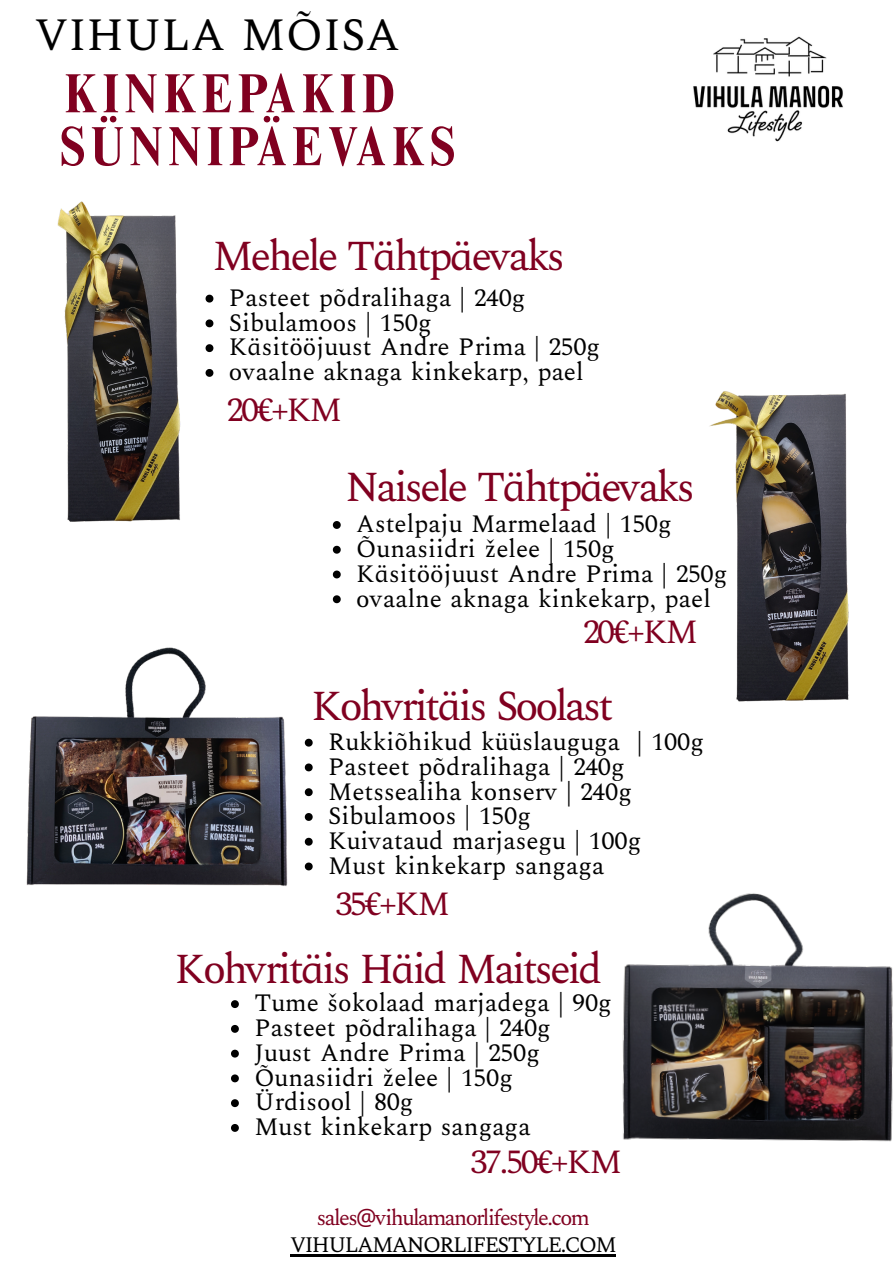
<style>
.page{position:relative;width:894px;height:1264px;background:#fff}
.page>*{position:absolute;margin:0;border:0;box-sizing:border-box;transform-origin:0 0}
.t1{font:700 condensed 55.65px/52.8px "Times NRMT Pro";letter-spacing:.1em;color:#800020}
.t2{font:47.4px "Ethan";color:#000}
.t3{font:43.65px "Ethan";letter-spacing:-.07em;color:#800020}
.t4{font:34.65px "Ethan";letter-spacing:-.06em;color:#800020}
.t5{font:25.65px "Ethan";color:#000}
.t6{font:22.65px "Ethan";letter-spacing:-.07em;color:#800020}
.t7{font:22.65px "Ethan";letter-spacing:-.07em;color:#000}
.s1{font-family:"Noto Sans"}
</style>
<div class="page">
<img style="left:709px;top:391px;width:140px;height:311px">
<img style="left:57px;top:201px;width:157px;height:321px">
<img style="left:622px;top:893px;width:271px;height:249px">
<img style="left:693px;top:36px;width:150px;height:106px">
<img style="left:26px;top:647px;width:285px;height:239px">
<svg style="left:205px;top:295px;width:8px;height:7px"></svg>
<svg style="left:205px;top:319px;width:8px;height:8px"></svg>
<svg style="left:205px;top:344px;width:8px;height:8px"></svg>
<svg style="left:205px;top:369px;width:8px;height:8px"></svg>
<svg style="left:333px;top:521px;width:7px;height:8px"></svg>
<svg style="left:333px;top:546px;width:7px;height:7px"></svg>
<svg style="left:333px;top:570px;width:7px;height:8px"></svg>
<svg style="left:333px;top:595px;width:7px;height:8px"></svg>
<svg style="left:305px;top:738px;width:7px;height:8px"></svg>
<svg style="left:305px;top:763px;width:7px;height:8px"></svg>
<svg style="left:305px;top:788px;width:7px;height:8px"></svg>
<svg style="left:305px;top:813px;width:7px;height:8px"></svg>
<svg style="left:305px;top:837px;width:7px;height:8px"></svg>
<svg style="left:305px;top:862px;width:7px;height:8px"></svg>
<svg style="left:231px;top:1000px;width:8px;height:8px"></svg>
<svg style="left:231px;top:1025px;width:8px;height:7px"></svg>
<svg style="left:231px;top:1049px;width:8px;height:8px"></svg>
<svg style="left:231px;top:1074px;width:8px;height:8px"></svg>
<svg style="left:231px;top:1099px;width:8px;height:8px"></svg>
<svg style="left:231px;top:1124px;width:8px;height:7px"></svg>
<hr style="left:290px;top:1254px;width:325px;height:2px;background:#000">
<h5 class="t2" style="left:35px;top:5px;width:367px">VIHULA MÕISA</h5>
<h5 class="t1" style="left:60px;top:74px;width:396px">KINKEPAKID<br>SÜNNIPÄEVAKS</h5>
<h5 class="t3" style="left:212px;top:229px;width:354px">Mehele Tähtpäevaks</h5>
<h5 class="t5" style="left:229px;top:281px;width:298px">Pasteet põdralihaga | 240g</h5>
<p class="t5" style="left:229px;top:306px;width:204px">Sibulamoos | 150g</p>
<h4 class="t5" style="left:229px;top:331px;width:372px">Käsitööjuust Andre Prima | 250g</h4>
<h3 class="t5" style="left:229px;top:356px;width:356px">ovaalne aknaga kinkekarp, pael</h3>
<h5 class="t4" style="left:227px;top:388px;width:117px">20€+KM</h5>
<h5 class="t3" style="left:345px;top:459px;width:351px">Naisele Tähtpäevaks</h5>
<h5 class="t5" style="left:356px;top:508px;width:317px">Astelpaju Marmelaad | 150g</h5>
<p class="t5" style="left:356px;top:532px;width:260px">Õunasiidri želee | 150g</p>
<h4 class="t5" style="left:356px;top:557px;width:372px">Käsitööjuust Andre Prima | 250g</h4>
<h3 class="t5" style="left:356px;top:582px;width:356px">ovaalne aknaga kinkekarp, pael</h3>
<h5 class="t4" style="left:583px;top:610px;width:117px">20€+KM</h5>
<h5 class="t3" style="left:311px;top:678px;width:304px">Kohvritäis Soolast</h5>
<h5 class="t5" style="left:328px;top:725px;width:377px">Rukkiõhikud küüslauguga | 100g</h5>
<h5 class="t5" style="left:328px;top:750px;width:298px">Pasteet põdralihaga | 240g</h5>
<h5 class="t5" style="left:328px;top:775px;width:305px">Metssealiha konserv | 240g</h5>
<h5 class="t5" style="left:328px;top:799px;width:204px">Sibulamoos | 150g</h5>
<h5 class="t5" style="left:328px;top:824px;width:314px">Kuivataud marjasegu | 100g</h5>
<h5 class="t5" style="left:328px;top:849px;width:277px">Must kinkekarp sangaga</h5>
<h5 class="t4" style="left:335px;top:882px;width:116px">35€+KM</h5>
<h5 class="t3" style="left:174px;top:941px;width:429px">Kohvritäis Häid Maitseid</h5>
<p class="t5" style="left:254px;top:987px;width:359px">Tume šokolaad marjadega | 90g</p>
<h4 class="t5" style="left:254px;top:1011px;width:298px">Pasteet põdralihaga | 240g</h4>
<h3 class="t5" style="left:254px;top:1036px;width:287px">Juust Andre Prima | 250g</h3>
<h5 class="t5" style="left:254px;top:1061px;width:260px">Õunasiidri želee | 150g</h5>
<h5 class="t5" style="left:254px;top:1086px;width:161px">Ürdisool | 80g</h5>
<h5 class="t5" style="left:254px;top:1110px;width:277px">Must kinkekarp sangaga</h5>
<h4 class="t4" style="left:470px;top:1140px;width:153px">37.50€+KM</h4>
<p class="t6" style="left:317px;top:1203px;width:274px">sales<span class="s1">@</span>vihulamanorlifestyle.com</p>
<p class="t7" style="left:290px;top:1230px;width:328px">VIHULAMANORLIFESTYLE.COM</p>
</div>
